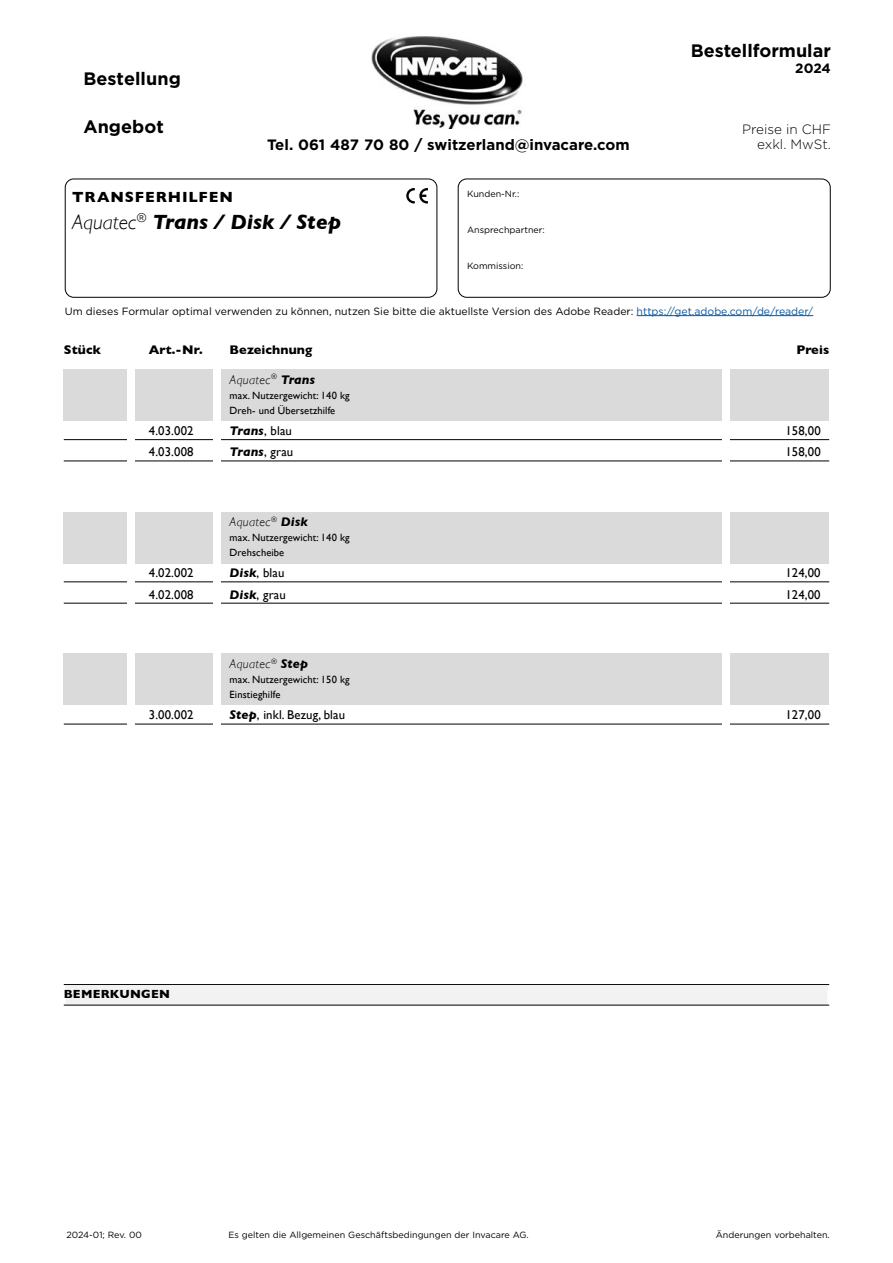
<style>
.page{position:relative;width:893px;height:1263px;background:#fff}
.page>*{position:absolute;margin:0;border:0;box-sizing:border-box;transform-origin:0 0}
.t1{font:italic 700 21px "Gill Sans";letter-spacing:.005em;color:#000}
.t2{font:700 18px "Gotham";color:#000}
.t3{font:700 15px "Gotham";color:#000}
.t4{font:700 15px "Gill Sans";letter-spacing:.055em;color:#000}
.t5{font:300 13.5px/15px "Gotham";color:#000;text-align:right}
.t6{font:700 13.5px "Gotham";color:#000}
.t7{font:12.75px "Gill Sans";letter-spacing:.01em;color:#000}
.t8{font:italic 300 12.75px "Gill Sans";letter-spacing:.025em;color:#000}
.t9{font:700 12.75px "Gill Sans";letter-spacing:.01em;color:#000}
.t10{font:italic 700 12.75px "Gill Sans";letter-spacing:.005em;color:#000}
.t11{font:700 12px "Gill Sans";letter-spacing:.02em;color:#000}
.t12{font:10.5px "Gotham";color:#000}
.t13{font:10.5px/15px "Gill Sans";letter-spacing:.01em;color:#000}
.t14{font:9px "Gotham";color:#000}
.s1{color:#0755a0}
.s2{font-weight:300}
.s3{font-weight:700}
.s4{font-weight:400;font-style:normal}
.s5{font-weight:700;font-style:italic}
</style>
<div class="page">
<div style="left:65px;top:179px;width:372px;height:119px;border:1px solid #000;border-radius:9px"></div>
<div style="left:458px;top:179px;width:373px;height:119px;border:1px solid #000;border-radius:9px"></div>
<hr style="left:637px;top:315px;width:176px;height:1px;background:#0755a0">
<svg style="left:406px;top:188px;width:22px;height:15px"></svg>
<img style="left:371px;top:36px;width:152px;height:92px">
<div style="left:64px;top:512px;width:765px;height:51px;background:#dadada"></div>
<div style="left:64px;top:654px;width:765px;height:51px;background:#dadada"></div>
<div style="left:64px;top:369px;width:765px;height:51px;background:#dadada"></div>
<hr style="left:64px;top:439px;width:765px;height:1px;background:#000">
<hr style="left:64px;top:461px;width:765px;height:1px;background:#000">
<hr style="left:64px;top:581px;width:765px;height:1px;background:#000">
<hr style="left:64px;top:603px;width:765px;height:1px;background:#000">
<hr style="left:64px;top:724px;width:765px;height:1px;background:#000">
<div style="left:128px;top:338px;width:7px;height:638px;background:#fff"></div>
<div style="left:723px;top:338px;width:7px;height:638px;background:#fff"></div>
<div style="left:214px;top:338px;width:7px;height:638px;background:#fff"></div>
<hr style="left:64px;top:984px;width:765px;height:1px;background:#000">
<div style="left:65px;top:985px;width:762px;height:20px;background:#f2f2f2"></div>
<hr style="left:64px;top:1005px;width:765px;height:1px;background:#000">
<h2 class="t2" style="left:83px;top:66px;width:99px">Bestellung</h2>
<h2 class="t2" style="left:83px;top:114px;width:82px">Angebot</h2>
<h3 class="t3" style="left:267px;top:135px;width:364px">Tel. 061 487 70 80 / switzerland@invacare.com</h3>
<h2 class="t2" style="left:691px;top:39px;width:142px">Bestellformular</h2>
<h3 class="t6" style="left:795px;top:59px;width:37px">2024</h3>
<h3 class="t5" style="left:742px;top:121px;width:90px">Preise in CHF exkl. MwSt.</h3>
<p class="t14" style="left:467px;top:188px;width:54px">Kunden-Nr.:</p>
<p class="t14" style="left:467px;top:224px;width:79px">Ansprechpartner:</p>
<p class="t14" style="left:467px;top:260px;width:58px">Kommission:</p>
<p class="t12" style="left:65px;top:304px;width:750px">Um dieses Formular optimal verwenden zu können, nutzen Sie bitte die aktuellste Version des Adobe Reader: <span class="s1">https://get.adobe.com/de/reader/</span></p>
<h3 class="t4" style="left:72px;top:185px;width:162px">TRANSFERHILFEN</h3>
<h1 class="t1" style="left:72px;top:210px;width:270px"><span class="s2">Aquatec</span><sup>®</sup> Trans / Disk / Step</h1>
<h3 class="t9" style="left:64px;top:340px;width:39px">Stück</h3>
<h3 class="t9" style="left:149px;top:340px;width:55px">Art.-Nr.</h3>
<h3 class="t9" style="left:230px;top:340px;width:84px">Bezeichnung</h3>
<h3 class="t9" style="left:796px;top:340px;width:34px">Preis</h3>
<h3 class="t8" style="left:230px;top:372px;width:87px">Aquatec<sup>®</sup> <span class="s3">Trans</span></h3>
<p class="t13" style="left:230px;top:388px;width:122px">max. Nutzergewicht: 140 kg<br>Dreh- und Übersetzhilfe</p>
<h3 class="t7" style="left:149px;top:423px;width:46px">4.03.002</h3>
<h3 class="t10" style="left:230px;top:423px;width:64px">Trans<span class="s4">, blau</span></h3>
<h3 class="t7" style="left:785px;top:423px;width:37px">158,00</h3>
<h3 class="t7" style="left:149px;top:444px;width:46px">4.03.008</h3>
<h3 class="t10" style="left:230px;top:445px;width:65px">Trans<span class="s4">, grau</span></h3>
<h3 class="t7" style="left:785px;top:444px;width:37px">158,00</h3>
<h3 class="t8" style="left:230px;top:514px;width:80px">Aquatec<sup>®</sup> <span class="s3">Disk</span></h3>
<p class="t13" style="left:230px;top:530px;width:122px">max. Nutzergewicht: 140 kg<br>Drehscheibe</p>
<h3 class="t7" style="left:149px;top:565px;width:46px">4.02.002</h3>
<h3 class="t7" style="left:230px;top:565px;width:56px"><span class="s5">Disk</span>, blau</h3>
<h3 class="t7" style="left:785px;top:565px;width:37px">124,00</h3>
<h3 class="t7" style="left:149px;top:587px;width:46px">4.02.008</h3>
<h3 class="t7" style="left:230px;top:587px;width:58px"><span class="s5">Disk</span>, grau</h3>
<h3 class="t7" style="left:785px;top:587px;width:37px">124,00</h3>
<h3 class="t8" style="left:230px;top:657px;width:80px">Aquatec<sup>®</sup> <span class="s3">Step</span></h3>
<p class="t13" style="left:230px;top:672px;width:122px">max. Nutzergewicht: 150 kg<br>Einstieghilfe</p>
<h3 class="t7" style="left:149px;top:708px;width:46px">3.00.002</h3>
<h3 class="t7" style="left:230px;top:708px;width:117px"><span class="s5">Step</span>, inkl. Bezug, blau</h3>
<h3 class="t7" style="left:785px;top:708px;width:37px">127,00</h3>
<h3 class="t11" style="left:64px;top:985px;width:108px">BEMERKUNGEN</h3>
<p class="t14" style="left:66px;top:1229px;width:77px">2024-01; Rev. 00</p>
<p class="t14" style="left:228px;top:1229px;width:302px">Es gelten die Allgemeinen Geschäftsbedingungen der Invacare AG.</p>
<p class="t14" style="left:716px;top:1229px;width:115px">Änderungen vorbehalten.</p>
</div>
